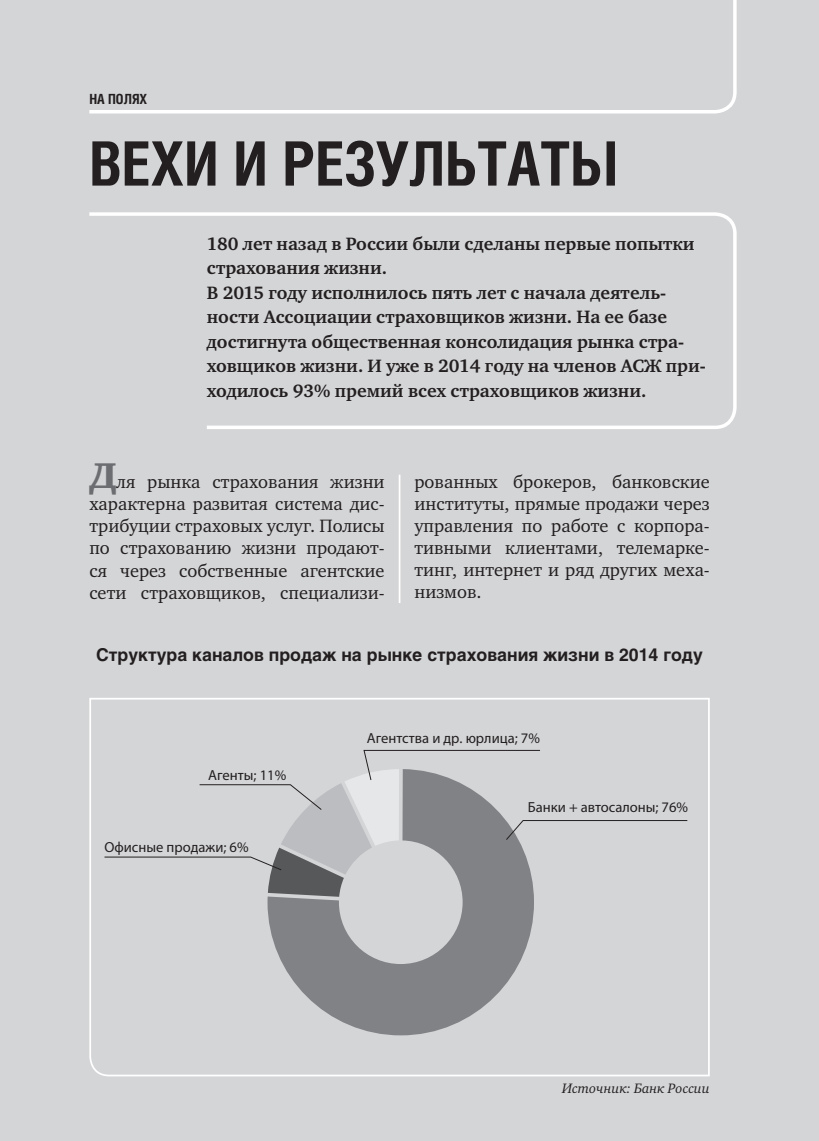
<style>
.page{position:relative;width:819px;height:1141px;background:#d4d5d7}
.page>*{position:absolute;margin:0;border:0;box-sizing:border-box;transform-origin:0 0}
.t1{font:700 61.25px "Helios Cond";color:#231f20}
.t2{font:18.38px/22.1px "Charter ITC";color:#231f20;text-align:justify}
.t3{font:700 18.38px/24.5px "Charter ITC";color:#231f20}
.t4{font:700 17.5px "Helios";color:#231f20}
.t5{font:14.53px "Myriad Pro";color:#231f20}
.t6{font:italic 14px "Charter ITC";color:#231f20}
.t7{font:700 14px "Helios Cond";color:#231f20}
.s1{font-family:"Charter Black ITC";font-size:36.75px;color:#6c6d70}
</style>
<div class="page">
<hr style="left:398px;top:475px;width:2px;height:128px;background:#fff">
<svg style="left:89px;top:0;width:648px;height:114px"></svg>
<svg style="left:89px;top:212px;width:648px;height:217px"></svg>
<svg style="left:89px;top:698px;width:621px;height:379px"></svg>
<p class="t7" style="left:89px;top:92px;width:59px">НА ПОЛЯХ</p>
<h1 class="t1" style="left:89px;top:129px;width:530px">ВЕХИ И РЕЗУЛЬТАТЫ</h1>
<p class="t3" style="left:207px;top:231px;width:500px">180 лет назад в России были сделаны первые попытки страхования жизни.<br>В 2015 году исполнилось пять лет с начала деятель&shy;ности Ассоциации страховщиков жизни. На ее базе достигнута общественная консолидация рынка стра&shy;ховщиков жизни. И уже в 2014 году на членов АСЖ при&shy;ходилось 93% премий всех страховщиков жизни.</p>
<p class="t2" style="left:89px;top:471px;width:297px"><span class="s1">Д</span>ля рынка страхования жизни характерна развитая система дис&shy;трибуции страховых услуг. Полисы по страхованию жизни продают&shy;ся через собственные агентские сети страховщиков, специализи-</p>
<p class="t2" style="left:414px;top:471px;width:297px">рованных брокеров, банковские институты, прямые продажи через управления по работе с корпора&shy;тивными клиентами, телемарке&shy;тинг, интернет и ряд других меха&shy;низмов.</p>
<p class="t4" style="left:96px;top:645px;width:608px">Структура каналов продаж на рынке страхования жизни в 2014 году</p>
<p class="t5" style="left:208px;top:766px;width:79px">Агенты; 11%</p>
<p class="t5" style="left:104px;top:838px;width:146px">Офисные продажи; 6%</p>
<p class="t5" style="left:367px;top:729px;width:175px">Агентства и др. юрлица; 7%</p>
<p class="t5" style="left:528px;top:798px;width:162px">Банки + автосалоны; 76%</p>
<p class="t6" style="left:562px;top:1080px;width:149px">Источник: Банк России</p>
</div>
